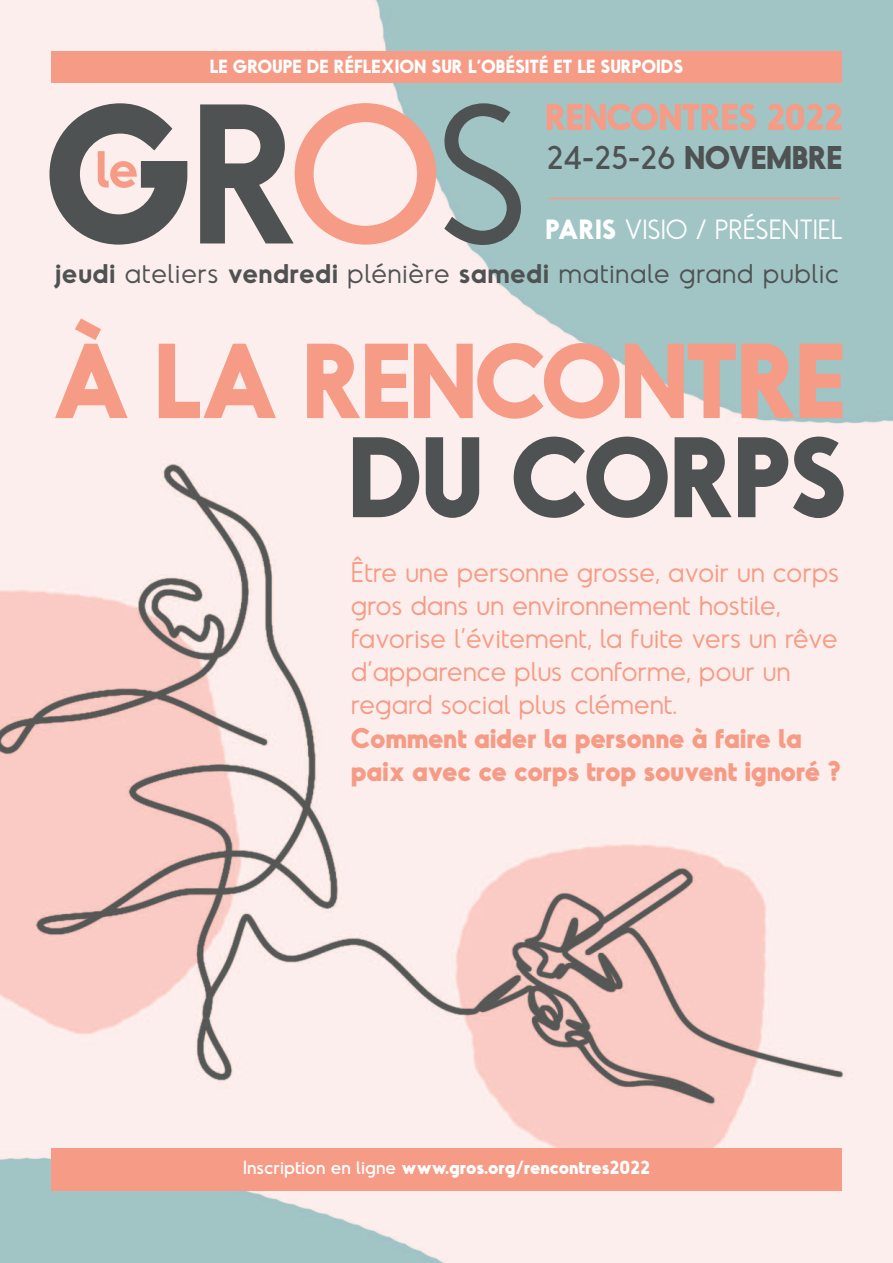
<style>
.page{position:relative;width:893px;height:1263px;background:#fff}
.page>*{position:absolute;margin:0;border:0;box-sizing:border-box;transform-origin:0 0}
.t1{font:700 108px "Odudo";letter-spacing:-.02em;color:#4f5252}
.t2{font:700 100.5px "Odudo";letter-spacing:-.03em;color:#f69b85}
.t3{font:700 35.25px "Odudo";letter-spacing:-.02em;color:#f69b85}
.t4{font:31.05px "Odudo";color:#4f5252}
.t5{font:300 27px/33px "Odudo";letter-spacing:-.01em;color:#f69b85}
.t6{font:700 27px/33px "Odudo";letter-spacing:-.01em;color:#f69b85}
.t7{font:300 27px "Odudo";letter-spacing:.015em;color:#4f5252}
.t8{font:300 26.25px "Odudo";letter-spacing:-.005em;color:#fff}
.t9{font:700 18px "Odudo";color:#fff}
.s1{font-weight:700}
.s2{font-weight:600}
.s3{font-weight:400}
</style>
<div class="page">
<img style="left:0;top:0;width:893px;height:1263px">
<div style="left:51px;top:51px;width:791px;height:32px;background:#f69b85"></div>
<hr style="left:548px;top:198px;width:292px;height:1px;background:#f69b85">
<svg style="left:200px;top:103px;width:236px;height:142px;background:#ccb3ad"></svg>
<svg style="left:443px;top:103px;width:78px;height:142px;background:#89a0a0"></svg>
<svg style="left:49px;top:103px;width:138px;height:142px;background:#a29a98"></svg>
<div style="left:51px;top:1148px;width:791px;height:43px;background:#f69b85"></div>
<p class="t9" style="left:210px;top:61px;width:475px">LE GROUPE DE RÉFLEXION SUR L’OBÉSITÉ ET LE SURPOIDS</p>
<p class="t3" style="left:545px;top:106px;width:300px">RENCONTRES 2022</p>
<p class="t4" style="left:546px;top:147px;width:298px">24-25-26 <span class="s1">NOVEMBRE</span></p>
<p class="t8" style="left:546px;top:220px;width:299px"><span class="s1">PARIS</span> VISIO / PRÉSENTIEL</p>
<p class="t7" style="left:53px;top:264px;width:788px"><span class="s2">jeudi</span> ateliers <span class="s2">vendredi</span> plénière <span class="s2">samedi</span> matinale grand public</p>
<p class="t2" style="left:51px;top:348px;width:797px">À LA RENCONTRE</p>
<p class="t1" style="left:348px;top:442px;width:501px">DU CORPS</p>
<p class="t5" style="left:351px;top:559px;width:490px">Être une personne grosse, avoir un corps gros dans un environnement hostile, favorise l’évitement, la fuite vers un rêve d’apparence plus conforme, pour un regard social plus clément.</p>
<p class="t6" style="left:351px;top:725px;width:492px">Comment aider la personne à faire la paix avec ce corps trop souvent ignoré ?</p>
<p class="t9" style="left:243px;top:1162px;width:408px"><span class="s3">Inscription en ligne</span> www.gros.org/rencontres2022</p>
</div>
